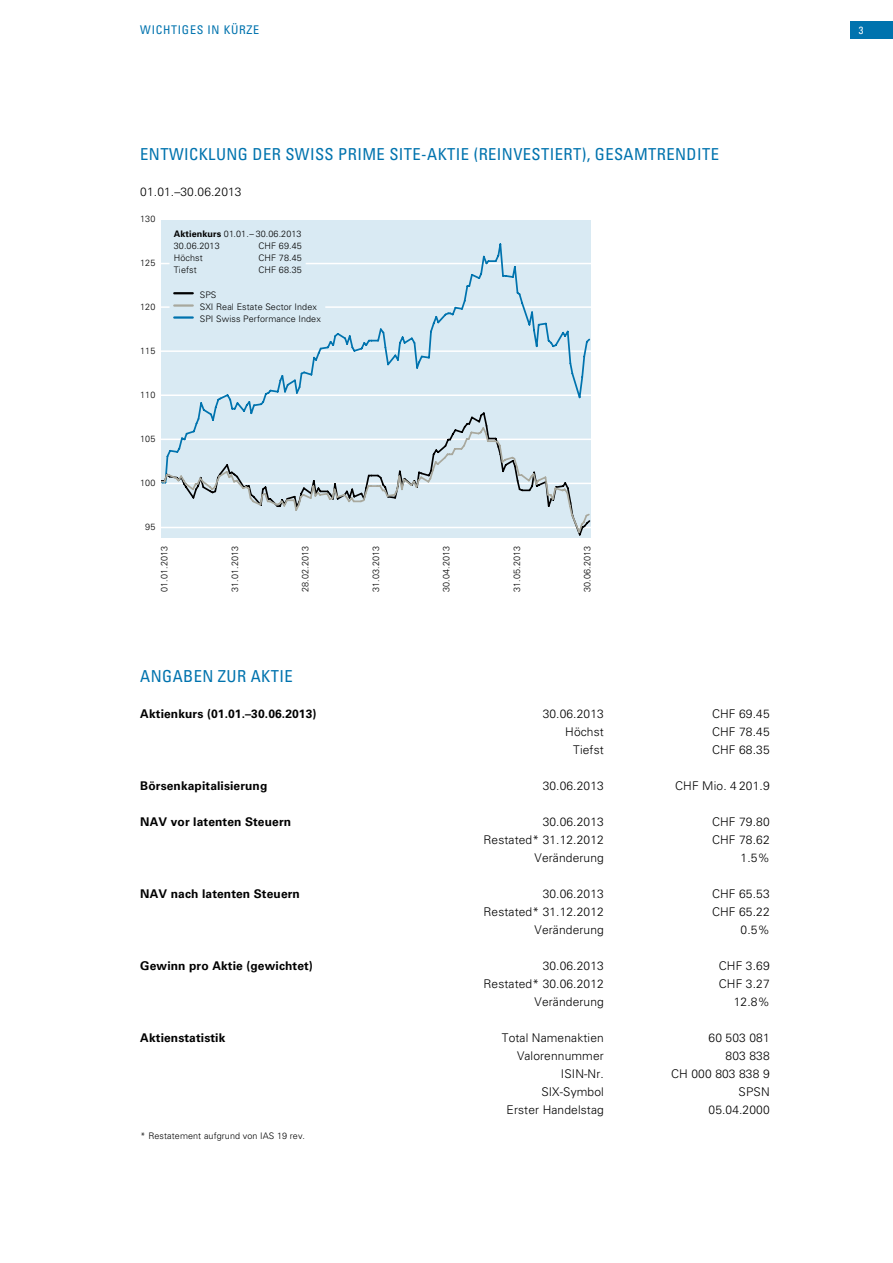
<style>
.page{position:relative;width:893px;height:1263px;background:#fff}
.page>*{position:absolute;margin:0;border:0;box-sizing:border-box;transform-origin:0 0}
.t1{font:condensed 16.5px "Univers LT Std";letter-spacing:.025em;color:#0073ae}
.t2{font:300 12px "Univers LT Std";letter-spacing:.01em;color:#000}
.t3{font:700 12px "Univers LT Std";letter-spacing:.01em;color:#000}
.t4{font:condensed 12px "Univers LT Std";letter-spacing:.06em;color:#0073ae}
.t5{font:condensed 10.5px "Univers LT Std";color:#fff}
.t6{font:300 9.15px "Univers";letter-spacing:.01em;color:#000}
.t7{font:300 9px/12px "Univers";letter-spacing:.01em;color:#000}
.t8{font:300 9px "Univers LT Std";letter-spacing:.01em;color:#000}
.s1{font-weight:700}
</style>
<div class="page">
<div style="left:850px;top:21px;width:43px;height:17px;background:#0073ae"></div>
<div style="left:161px;top:221px;width:429px;height:317px;background:#d9eaf3"></div>
<svg style="left:161px;top:242px;width:430px;height:169px"></svg>
<svg style="left:194px;top:411px;width:397px;height:126px"></svg>
<svg style="left:161px;top:426px;width:430px;height:108px"></svg>
<p class="t4" style="left:140px;top:22px;width:120px">WICHTIGES IN KÜRZE</p>
<p class="t5" style="left:859px;top:24px;width:6px">3</p>
<h1 class="t1" style="left:140px;top:144px;width:580px">ENTWICKLUNG DER SWISS PRIME SITE-AKTIE (REINVESTIERT), GESAMTRENDITE</h1>
<p class="t2" style="left:140px;top:185px;width:103px">01.01.–30.06.2013</p>
<p class="t7" style="left:140px;top:212px;width:17px">130</p>
<p class="t7" style="left:140px;top:256px;width:17px">125</p>
<p class="t7" style="left:140px;top:300px;width:17px">120</p>
<p class="t7" style="left:140px;top:345px;width:17px">115</p>
<p class="t7" style="left:140px;top:389px;width:17px">110</p>
<p class="t7" style="left:140px;top:433px;width:17px">105</p>
<p class="t7" style="left:140px;top:477px;width:17px">100</p>
<p class="t7" style="left:145px;top:521px;width:12px">95</p>
<p class="t7" style="left:174px;top:227px;width:129px"><span class="s1">Aktienkurs</span> 01.01.– 30.06.2013<br>30.06.2013</p>
<p class="t7" style="left:259px;top:239px;width:45px">CHF 69.45</p>
<p class="t7" style="left:174px;top:251px;width:30px">Höchst</p>
<p class="t7" style="left:259px;top:251px;width:45px">CHF 78.45</p>
<p class="t7" style="left:174px;top:263px;width:24px">Tiefst</p>
<p class="t7" style="left:259px;top:263px;width:45px">CHF 68.35</p>
<p class="t7" style="left:200px;top:288px;width:123px">SPS<br>SXI Real Estate Sector Index<br>SPI Swiss Performance Index</p>
<p class="t6" style="left:159px;top:592px;width:47px;rotate:-90deg">01.01.2013</p>
<p class="t6" style="left:229px;top:592px;width:47px;rotate:-90deg">31.01.2013</p>
<p class="t6" style="left:300px;top:592px;width:47px;rotate:-90deg">28.02.2013</p>
<p class="t6" style="left:370px;top:592px;width:47px;rotate:-90deg">31.03.2013</p>
<p class="t6" style="left:441px;top:592px;width:47px;rotate:-90deg">30.04.2013</p>
<p class="t6" style="left:511px;top:592px;width:47px;rotate:-90deg">31.05.2013</p>
<p class="t6" style="left:582px;top:592px;width:47px;rotate:-90deg">30.06.2013</p>
<h1 class="t1" style="left:140px;top:666px;width:154px">ANGABEN ZUR AKTIE</h1>
<p class="t3" style="left:140px;top:707px;width:178px">Aktienkurs (01.01.–30.06.2013)</p>
<p class="t2" style="left:543px;top:707px;width:63px">30.06.2013</p>
<p class="t2" style="left:712px;top:707px;width:59px">CHF 69.45</p>
<p class="t2" style="left:565px;top:725px;width:40px">Höchst</p>
<p class="t2" style="left:712px;top:725px;width:59px">CHF 78.45</p>
<p class="t2" style="left:573px;top:743px;width:32px">Tiefst</p>
<p class="t2" style="left:712px;top:743px;width:59px">CHF 68.35</p>
<p class="t3" style="left:140px;top:779px;width:129px">Börsenkapitalisierung</p>
<p class="t2" style="left:543px;top:779px;width:63px">30.06.2013</p>
<p class="t2" style="left:675px;top:779px;width:96px">CHF Mio. 4 201.9</p>
<p class="t3" style="left:140px;top:815px;width:152px">NAV vor latenten Steuern</p>
<p class="t2" style="left:543px;top:815px;width:63px">30.06.2013</p>
<p class="t2" style="left:712px;top:815px;width:59px">CHF 79.80</p>
<p class="t2" style="left:483px;top:833px;width:122px">Restated* 31.12.2012</p>
<p class="t2" style="left:712px;top:833px;width:59px">CHF 78.62</p>
<p class="t2" style="left:535px;top:851px;width:71px">Veränderung</p>
<p class="t2" style="left:741px;top:851px;width:31px">1.5%</p>
<p class="t3" style="left:140px;top:887px;width:161px">NAV nach latenten Steuern</p>
<p class="t2" style="left:543px;top:887px;width:63px">30.06.2013</p>
<p class="t2" style="left:712px;top:887px;width:59px">CHF 65.53</p>
<p class="t2" style="left:483px;top:905px;width:122px">Restated* 31.12.2012</p>
<p class="t2" style="left:712px;top:905px;width:59px">CHF 65.22</p>
<p class="t2" style="left:535px;top:923px;width:71px">Veränderung</p>
<p class="t2" style="left:741px;top:923px;width:31px">0.5%</p>
<p class="t3" style="left:140px;top:959px;width:174px">Gewinn pro Aktie (gewichtet)</p>
<p class="t2" style="left:543px;top:959px;width:63px">30.06.2013</p>
<p class="t2" style="left:719px;top:959px;width:52px">CHF 3.69</p>
<p class="t2" style="left:483px;top:977px;width:122px">Restated* 30.06.2012</p>
<p class="t2" style="left:719px;top:977px;width:52px">CHF 3.27</p>
<p class="t2" style="left:535px;top:995px;width:71px">Veränderung</p>
<p class="t2" style="left:734px;top:995px;width:37px">12.8%</p>
<p class="t3" style="left:140px;top:1031px;width:87px">Aktienstatistik</p>
<p class="t2" style="left:502px;top:1031px;width:103px">Total Namenaktien</p>
<p class="t2" style="left:708px;top:1031px;width:63px">60 503 081</p>
<p class="t2" style="left:517px;top:1049px;width:88px">Valorennummer</p>
<p class="t2" style="left:726px;top:1049px;width:46px">803 838</p>
<p class="t2" style="left:561px;top:1067px;width:44px">ISIN-Nr.</p>
<p class="t2" style="left:671px;top:1067px;width:100px">CH 000 803 838 9</p>
<p class="t2" style="left:541px;top:1085px;width:64px">SIX-Symbol</p>
<p class="t2" style="left:739px;top:1085px;width:33px">SPSN</p>
<p class="t2" style="left:507px;top:1103px;width:99px">Erster Handelstag</p>
<p class="t2" style="left:708px;top:1103px;width:63px">05.04.2000</p>
<p class="t8" style="left:140px;top:1130px;width:166px">* Restatement aufgrund von IAS 19 rev.</p>
</div>
